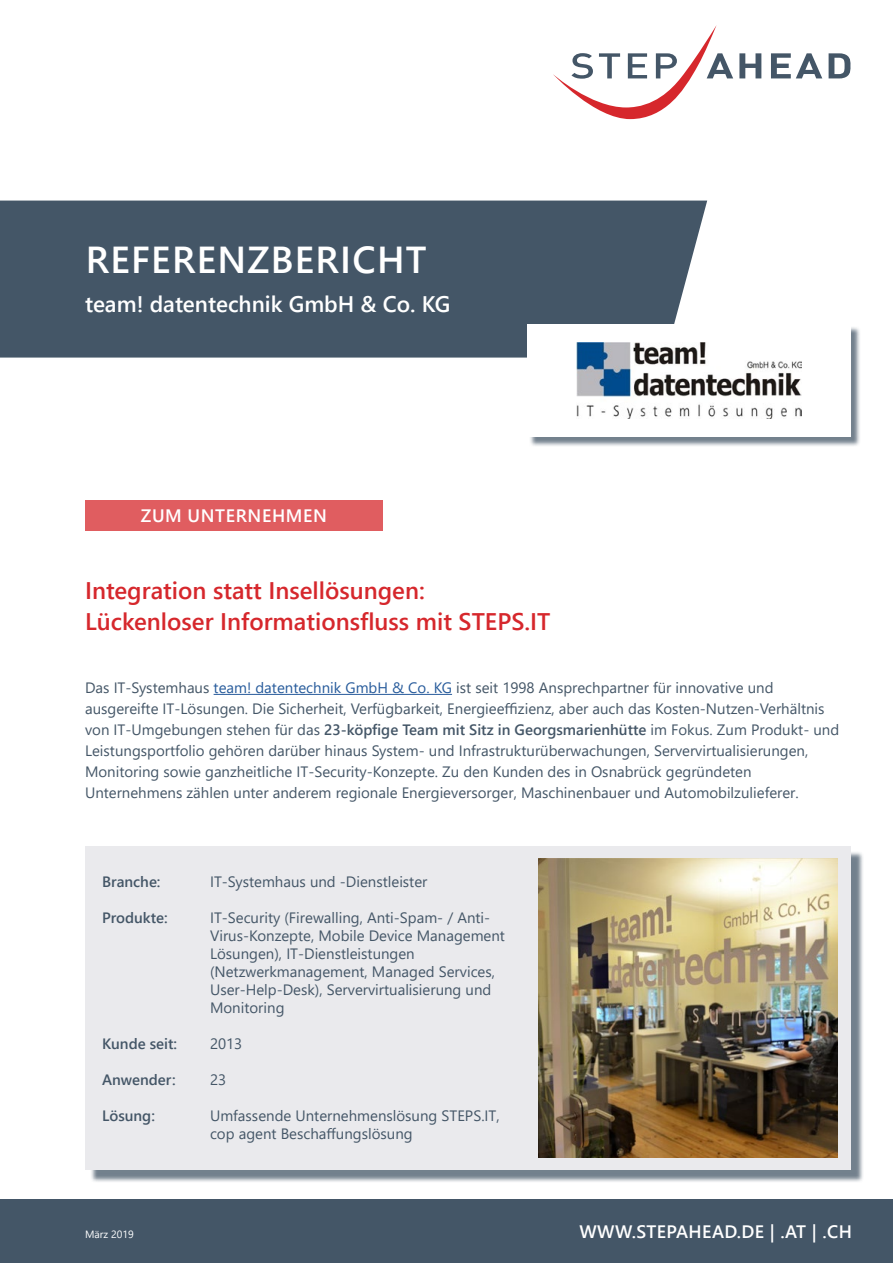
<style>
.page{position:relative;width:893px;height:1263px;background:#fff}
.page>*{position:absolute;margin:0;border:0;box-sizing:border-box;transform-origin:0 0}
.t1{font:600 37.5px "Segoe UI";letter-spacing:.035em;color:#fff}
.t2{font:600 24px/31.5px "Segoe UI";color:#d6272c}
.t3{font:600 22.5px "Segoe UI";color:#fff}
.t4{font:600 18px "Segoe UI";letter-spacing:.03em;color:#fff}
.t5{font:15px/18px "Segoe UI";color:#445667}
.t6{font:600 15px "Segoe UI";color:#445667}
.t7{font:10.5px "Segoe UI";color:#fff}
.s1{color:#275b9b}
.s2{font-weight:600}
</style>
<div class="page">
<svg style="left:553px;top:25px;width:269px;height:94px"></svg>
<svg style="left:829px;top:53px;width:21px;height:25px"></svg>
<div style="left:0;top:1199px;width:893px;height:64px;background:#445667"></div>
<div style="left:0;top:201px;width:707px;height:157px;background:#445667"></div>
<div style="left:529px;top:326px;width:332px;height:121px;background:#445667;opacity:.75"></div>
<div style="left:527px;top:324px;width:323px;height:113px;background:#fff"></div>
<img style="left:577px;top:343px;width:224px;height:76px">
<hr style="left:214px;top:694px;width:238px;height:1px;background:#275b9b">
<div style="left:85px;top:501px;width:298px;height:30px;background:#e05d60"></div>
<div style="left:90px;top:851px;width:773px;height:332px;background:#445667;opacity:.75"></div>
<div style="left:85px;top:846px;width:765px;height:323px;background:#eaeaed"></div>
<img style="left:538px;top:858px;width:299px;height:299px">
<h1 class="t1" style="left:86px;top:225px;width:342px">REFERENZBERICHT</h1>
<h3 class="t3" style="left:85px;top:283px;width:367px">team! datentechnik GmbH &amp; Co. KG</h3>
<p class="t4" style="left:141px;top:499px;width:188px">ZUM UNTERNEHMEN</p>
<h2 class="t2" style="left:85px;top:572px;width:467px">Integration statt Insellösungen:<br>Lückenloser Informationsfluss mit STEPS.IT</h2>
<p class="t5" style="left:85px;top:676px;width:756px;line-height:21px">Das IT-Systemhaus <span class="s1">team! datentechnik GmbH &amp; Co. KG</span> ist seit 1998 Ansprechpartner für innovative und ausgereifte IT-Lösungen. Die Sicherheit, Verfügbarkeit, Energieeffizienz, aber auch das Kosten-Nutzen-Verhältnis von IT-Umgebungen stehen für das <span class="s2">23-köpfige Team mit Sitz in Georgsmarienhütte</span> im Fokus. Zum Produkt- und Leistungsportfolio gehören darüber hinaus System- und Infrastrukturüberwachungen, Servervirtualisierungen, Monitoring sowie ganzheitliche IT-Security-Konzepte. Zu den Kunden des in Osnabrück gegründeten Unternehmens zählen unter anderem regionale Energieversorger, Maschinenbauer und Automobilzulieferer.</p>
<p class="t6" style="left:102px;top:868px;width:60px">Branche:</p>
<p class="t5" style="left:210px;top:872px;width:219px">IT-Systemhaus und -Dienstleister</p>
<p class="t6" style="left:102px;top:904px;width:67px">Produkte:</p>
<p class="t5" style="left:210px;top:908px;width:296px">IT-Security (Firewalling, Anti-Spam- / Anti-Virus-Konzepte, Mobile Device Management Lösungen), IT-Dienstleistungen (Netzwerkmanagement, Managed Services, User-Help-Desk), Servervirtualisierung und Monitoring</p>
<p class="t6" style="left:102px;top:1030px;width:77px">Kunde seit:</p>
<p class="t5" style="left:210px;top:1034px;width:34px">2013</p>
<p class="t6" style="left:102px;top:1066px;width:75px">Anwender:</p>
<p class="t5" style="left:210px;top:1070px;width:18px">23</p>
<p class="t6" style="left:102px;top:1102px;width:54px">Lösung:</p>
<p class="t5" style="left:210px;top:1106px;width:291px">Umfassende Unternehmenslösung STEPS.IT, cop agent Beschaffungslösung</p>
<p class="t7" style="left:85px;top:1224px;width:50px">März 2019</p>
<p class="t4" style="left:580px;top:1214px;width:274px">WWW.STEPAHEAD.DE | .AT | .CH</p>
</div>
